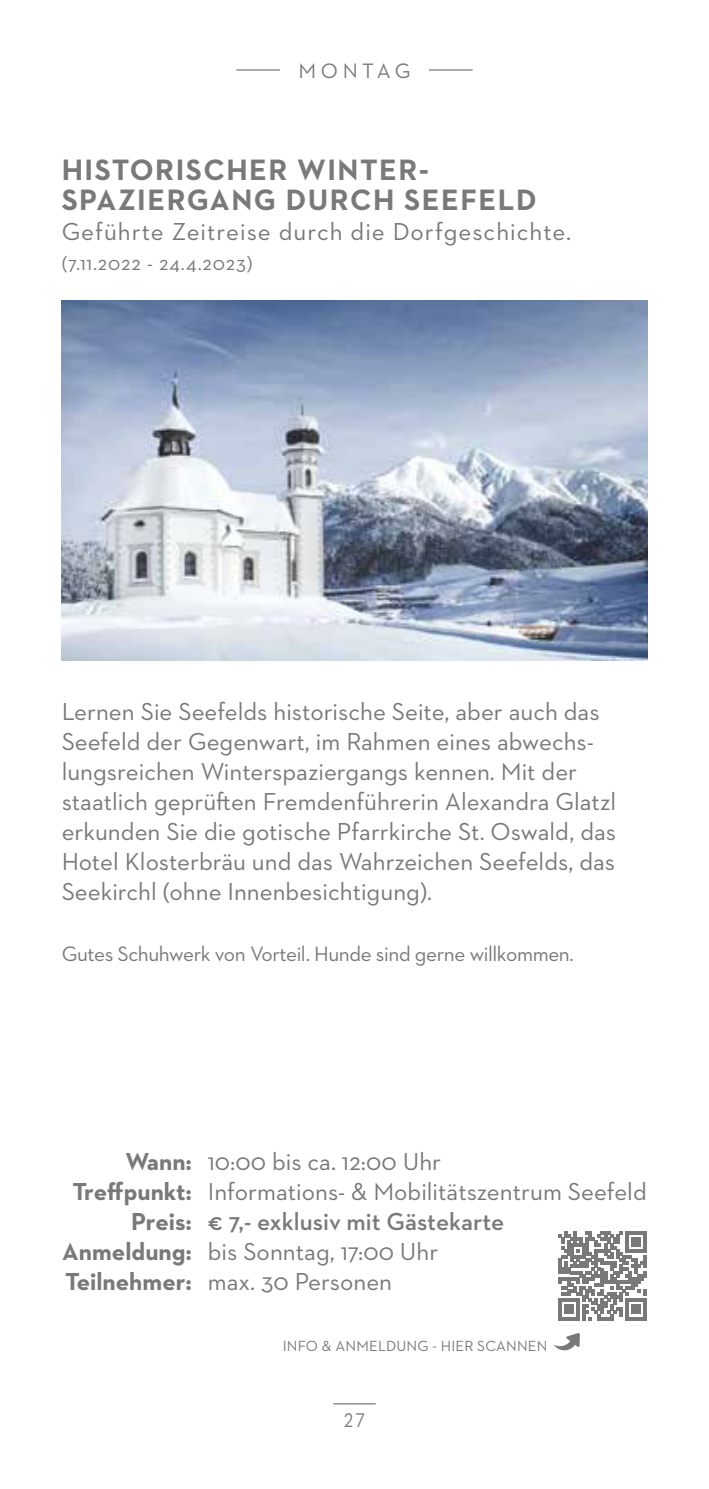
<style>
.page{position:relative;width:709px;height:1489px;background:#fff}
.page>*{position:absolute;margin:0;border:0;box-sizing:border-box;transform-origin:0 0}
.t1{font:700 30px/30px "Neutraface 2 Text";letter-spacing:.05em;color:#797979}
.t2{font:25px/30px "Neutraface 2 Text";color:#797979}
.t3{font:700 25px/30px "Neutraface 2 Text";color:#797979;text-align:right}
.t4{font:25px "Neutraface 2 Text";letter-spacing:.04em;color:#797979}
.t5{font:600 25px "Neutraface 2 Text";color:#797979}
.t6{font:21.25px "Neutraface 2 Text";letter-spacing:-.02em;color:#797979}
.t7{font:20.25px "Neutraface 2 Text";color:#797979;scale:.87 1}
.t8{font:20px "Neutraface 2 Text";color:#797979}
.t9{font:15px "Neutraface 2 Text";letter-spacing:.01em;color:#797979}
</style>
<div class="page">
<hr style="left:333px;top:1402px;width:43px;height:2px;background:#797979">
<img style="left:62px;top:300px;width:585px;height:360px">
<svg style="left:554px;top:1333px;width:26px;height:17px"></svg>
<hr style="left:236px;top:69px;width:44px;height:2px;background:#797979">
<hr style="left:429px;top:69px;width:43px;height:2px;background:#797979">
<svg style="left:558px;top:1231px;width:89px;height:88px"></svg>
<p class="t6" style="left:298px;top:58px;width:113px">MONTAG</p>
<p class="t1" style="left:62px;top:155px;width:476px">HISTORISCHER WINTER-<br>SPAZIERGANG DURCH SEEFELD</p>
<p class="t4" style="left:62px;top:216px;width:511px">Geführte Zeitreise durch die Dorfgeschichte.</p>
<p class="t8" style="left:62px;top:251px;width:192px">(7.11.2022 - 24.4.2023)</p>
<p class="t2" style="left:62px;top:696px;width:556px">Lernen Sie Seefelds historische Seite, aber auch das Seefeld der Gegenwart, im Rahmen eines abwechs&shy;lungsreichen Winterspaziergangs kennen. Mit der staatlich geprüften Fremdenführerin Alexandra Glatzl erkunden Sie die gotische Pfarrkirche St. Oswald, das Hotel Klosterbräu und das Wahrzeichen Seefelds, das Seekirchl (ohne Innenbesichtigung).</p>
<p class="t6" style="left:62px;top:940px;width:513px">Gutes Schuhwerk von Vorteil. Hunde sind gerne willkommen.</p>
<p class="t3" style="left:62px;top:1146px;width:131px">Wann:<br>Treffpunkt:<br>Preis:<br>Anmeldung:<br>Teilnehmer:</p>
<p class="t2" style="left:208px;top:1146px;width:440px">10:00 bis ca. 12:00 Uhr<br>Informations- &amp; Mobilitätszentrum Seefeld</p>
<p class="t5" style="left:208px;top:1205px;width:298px">€ 7,- exklusiv mit Gästekarte</p>
<p class="t2" style="left:208px;top:1236px;width:232px">bis Sonntag, 17:00 Uhr max. 30 Personen</p>
<p class="t9" style="left:283px;top:1336px;width:266px">INFO &amp; ANMELDUNG - HIER SCANNEN</p>
<p class="t7" style="left:344px;top:1407px;width:26px">27</p>
</div>
